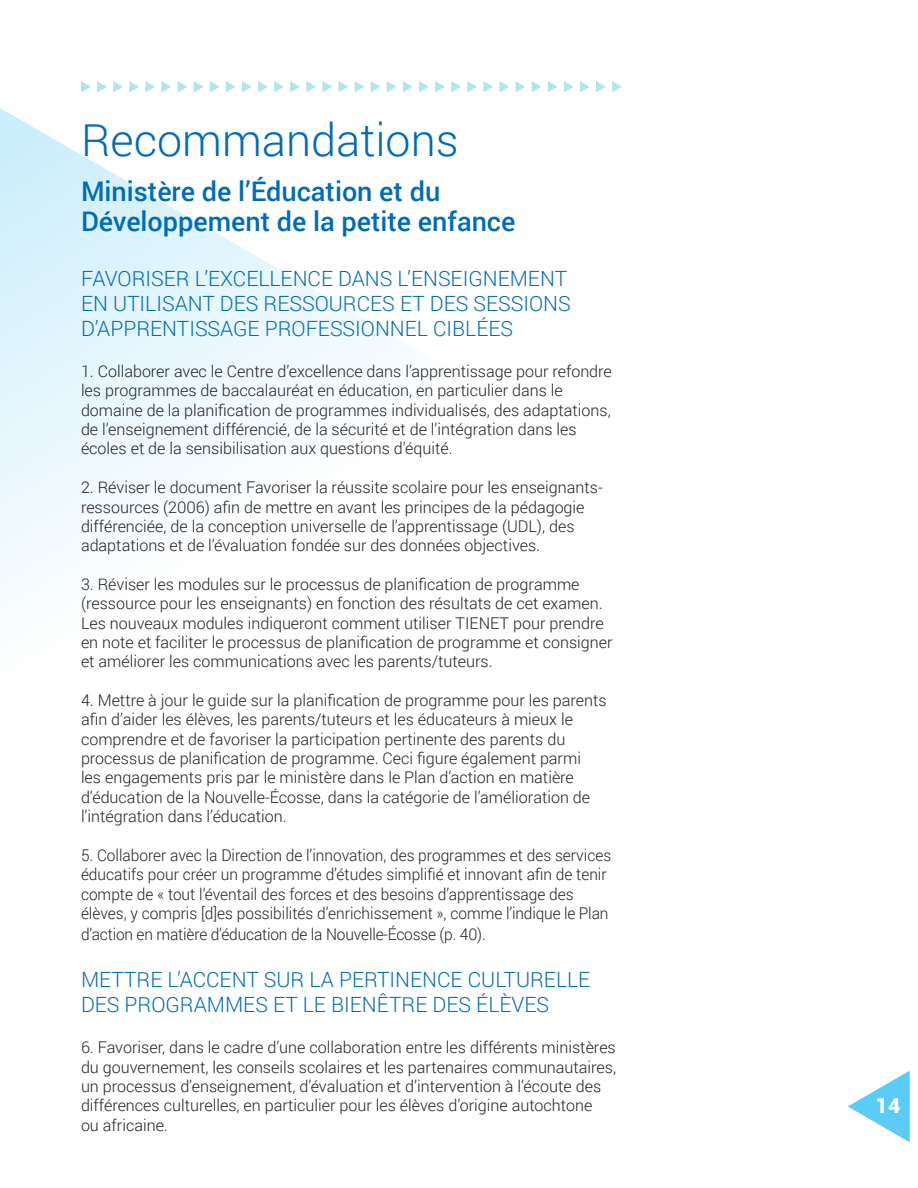
<style>
.page{position:relative;width:918px;height:1188px;background:#fff}
.page>*{position:absolute;margin:0;border:0;box-sizing:border-box;transform-origin:0 0}
.t1{font:300 45px "Roboto";color:#006bb6}
.t2{font:500 27px/30px "Roboto";color:#006bb6}
.t3{font:300 21px/25.2px "Roboto";color:#006bb6}
.t4{font:900 21px "Roboto";color:#fff}
.t5{font:300 16.2px/19.4px "Roboto";color:#231f20}
.t6{font:300 16.2px/19.4px "Roboto";color:#231f20;scale:.96 1}
</style>
<div class="page">
<svg style="left:81px;top:81px;width:10px;height:12px"></svg>
<svg style="left:97px;top:81px;width:10px;height:12px"></svg>
<svg style="left:113px;top:81px;width:10px;height:12px"></svg>
<svg style="left:129px;top:81px;width:10px;height:12px"></svg>
<svg style="left:145px;top:81px;width:10px;height:12px"></svg>
<svg style="left:161px;top:81px;width:10px;height:12px"></svg>
<svg style="left:178px;top:81px;width:10px;height:11px"></svg>
<svg style="left:194px;top:81px;width:10px;height:11px"></svg>
<svg style="left:210px;top:81px;width:10px;height:11px"></svg>
<svg style="left:226px;top:81px;width:10px;height:11px"></svg>
<svg style="left:242px;top:81px;width:10px;height:12px"></svg>
<svg style="left:258px;top:81px;width:10px;height:12px"></svg>
<svg style="left:274px;top:81px;width:10px;height:12px"></svg>
<svg style="left:290px;top:81px;width:10px;height:12px"></svg>
<svg style="left:306px;top:81px;width:10px;height:12px"></svg>
<svg style="left:322px;top:81px;width:10px;height:12px"></svg>
<svg style="left:339px;top:81px;width:9px;height:11px"></svg>
<svg style="left:355px;top:81px;width:10px;height:11px"></svg>
<svg style="left:371px;top:81px;width:10px;height:11px"></svg>
<svg style="left:387px;top:81px;width:10px;height:11px"></svg>
<svg style="left:403px;top:81px;width:10px;height:12px"></svg>
<svg style="left:419px;top:81px;width:10px;height:12px"></svg>
<svg style="left:435px;top:81px;width:10px;height:12px"></svg>
<svg style="left:451px;top:81px;width:10px;height:12px"></svg>
<svg style="left:467px;top:81px;width:10px;height:12px"></svg>
<svg style="left:483px;top:81px;width:10px;height:12px"></svg>
<svg style="left:499px;top:81px;width:10px;height:12px"></svg>
<svg style="left:516px;top:81px;width:9px;height:11px"></svg>
<svg style="left:532px;top:81px;width:10px;height:11px"></svg>
<svg style="left:548px;top:81px;width:10px;height:11px"></svg>
<svg style="left:564px;top:81px;width:10px;height:11px"></svg>
<svg style="left:580px;top:81px;width:10px;height:12px"></svg>
<svg style="left:596px;top:81px;width:10px;height:12px"></svg>
<svg style="left:612px;top:81px;width:10px;height:12px"></svg>
<svg style="left:0;top:108px;width:405px;height:481px"></svg>
<svg style="left:848px;top:1071px;width:62px;height:71px"></svg>
<p class="t1" style="left:81px;top:108px;width:379px">Recommandations</p>
<p class="t2" style="left:81px;top:175px;width:436px">Ministère de l’Éducation et du<br>Développement de la petite enfance</p>
<p class="t3" style="left:81px;top:265px;width:491px">FAVORISER L’EXCELLENCE DANS L’ENSEIGNEMENT<br>EN UTILISANT DES RESSOURCES ET DES SESSIONS<br>D’APPRENTISSAGE PROFESSIONNEL CIBLÉES</p>
<p class="t5" style="left:81px;top:361px;width:532px">1. Collaborer avec le Centre d’excellence dans l’apprentissage pour refondre les programmes de baccalauréat en éducation, en particulier dans le domaine de la planification de programmes individualisés, des adaptations, de l’enseignement différencié, de la sécurité et de l’intégration dans les écoles et de la sensibilisation aux questions d’équité.</p>
<p class="t5" style="left:81px;top:477px;width:523px">2. Réviser le document Favoriser la réussite scolaire pour les enseignants&shy;ressources (2006) afin de mettre en avant les principes de la pédagogie différenciée, de la conception universelle de l’apprentissage (UDL), des adaptations et de l’évaluation fondée sur des données objectives.</p>
<p class="t5" style="left:81px;top:574px;width:533px">3. Réviser les modules sur le processus de planification de programme (ressource pour les enseignants) en fonction des résultats de cet examen.<br>Les nouveaux modules indiqueront comment utiliser TIENET pour prendre en note et faciliter le processus de planification de programme et consigner et améliorer les communications avec les parents/tuteurs.</p>
<p class="t5" style="left:81px;top:690px;width:527px">4. Mettre à jour le guide sur la planification de programme pour les parents afin d’aider les élèves, les parents/tuteurs et les éducateurs à mieux le comprendre et de favoriser la participation pertinente des parents du processus de planification de programme. Ceci figure également parmi<br>les engagements pris par le ministère dans le Plan d’action en matière d’éducation de la Nouvelle-Écosse, dans la catégorie de l’amélioration de l’intégration dans l’éducation.</p>
<p class="t6" style="left:81px;top:845px;width:554px">5. Collaborer avec la Direction de l’innovation, des programmes et des services éducatifs pour créer un programme d’études simplifié et innovant afin de tenir compte de « tout l’éventail des forces et des besoins d’apprentissage des élèves, y compris [d]es possibilités d’enrichissement », comme l’indique le Plan</p>
<p class="t6" style="left:81px;top:925px;width:423px">d’action en matière d’éducation de la Nouvelle-Écosse (p. 40).</p>
<p class="t3" style="left:81px;top:967px;width:511px">METTRE L’ACCENT SUR LA PERTINENCE CULTURELLE<br>DES PROGRAMMES ET LE BIENÊTRE DES ÉLÈVES</p>
<p class="t5" style="left:81px;top:1037px;width:537px">6. Favoriser, dans le cadre d’une collaboration entre les différents ministères du gouvernement, les conseils scolaires et les partenaires communautaires, un processus d’enseignement, d’évaluation et d’intervention à l’écoute des différences culturelles, en particulier pour les élèves d’origine autochtone<br>ou africaine.</p>
<p class="t4" style="left:876px;top:1091px;width:26px">14</p>
</div>
